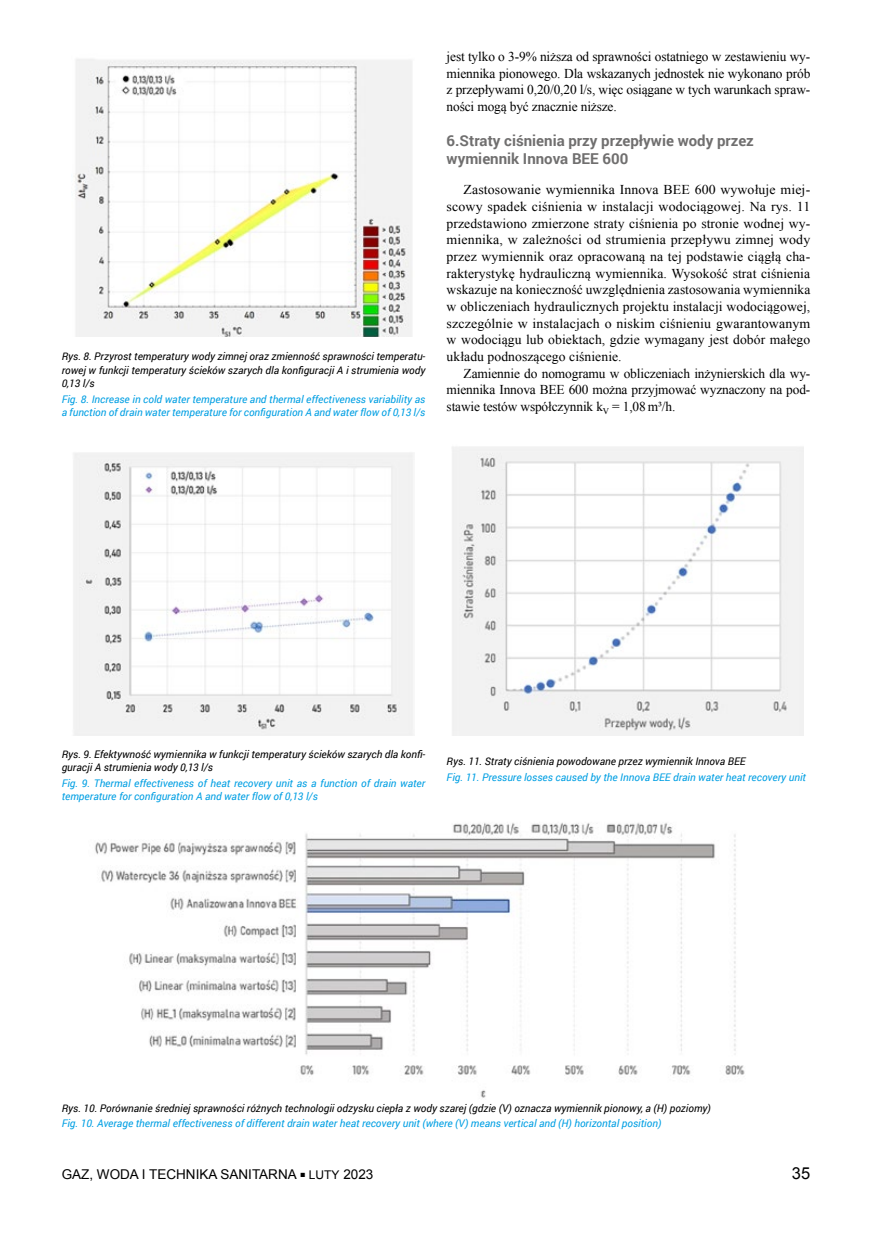
<style>
.page{position:relative;width:872px;height:1234px;background:#fff}
.page>*{position:absolute;margin:0;border:0;box-sizing:border-box;transform-origin:0 0}
.t1{font:16.5px "Arial";color:#000}
.t2{font:700 15px/18px "Roboto";color:#706f6f}
.t3{font:13.5px/16.6px "Times New Roman";letter-spacing:-.01em;color:#000;text-align:justify}
.t4{font:13.5px "Arial";color:#000}
.t5{font:italic 10.5px/13.5px "Roboto";color:#009fe3}
.t6{font:italic 10.5px/13.5px "Roboto";color:#000;text-align:justify}
.s1{font-size:9px}
.s2{font-size:12px}
</style>
<div class="page">
<img style="left:74px;top:59px;width:338px;height:277px">
<img style="left:73px;top:453px;width:341px;height:282px">
<img style="left:95px;top:822px;width:650px;height:276px">
<img style="left:452px;top:447px;width:352px;height:288px">
<p class="t6" style="left:62px;top:349px;width:365px">Rys. 8. Przyrost temperatury wody zimnej oraz zmienność sprawności temperatu&shy;rowej w funkcji temperatury ścieków szarych dla konfiguracji A i strumienia wody 0,13 l/s</p>
<p class="t5" style="left:62px;top:392px;width:365px">Fig. 8. Increase in cold water temperature and thermal effectiveness variability as a function of drain water temperature for configuration A and water flow of 0,13 l/s</p>
<p class="t3" style="left:446px;top:48px;width:365px">jest tylko o 3-9% niższa od sprawności ostatniego w zestawieniu wy&shy;miennika pionowego. Dla wskazanych jednostek nie wykonano prób z przepływami 0,20/0,20 l/s, więc osiągane w tych warunkach spraw&shy;ności mogą być znacznie niższe.</p>
<p class="t2" style="left:446px;top:131px;width:309px">6.Straty ciśnienia przy przepływie wody przez wymiennik Innova BEE 600</p>
<p class="t3" style="left:446px;top:181px;width:365px;text-indent:17px">Zastosowanie wymiennika Innova BEE 600 wywołuje miej&shy;scowy spadek ciśnienia w instalacji wodociągowej. Na rys. 11 przedstawiono zmierzone straty ciśnienia po stronie wodnej wy&shy;miennika, w zależności od strumienia przepływu zimnej wody przez wymiennik oraz opracowaną na tej podstawie ciągłą cha&shy;rakterystykę hydrauliczną wymiennika. Wysokość strat ciśnienia wskazuje na konieczność uwzględnienia zastosowania wymiennika w obliczeniach hydraulicznych projektu instalacji wodociągowej, szczególnie w instalacjach o niskim ciśnieniu gwarantowanym w wodociągu lub obiektach, gdzie wymagany jest dobór małego układu podnoszącego ciśnienie.</p>
<p class="t3" style="left:446px;top:364px;width:365px;text-indent:17px">Zamiennie do nomogramu w obliczeniach inżynierskich dla wy&shy;miennika Innova BEE 600 można przyjmować wyznaczony na pod&shy;stawie testów współczynnik k<sub>V</sub> = 1,08 m³/h.</p>
<p class="t6" style="left:62px;top:746px;width:365px">Rys. 9. Efektywność wymiennika w funkcji temperatury ścieków szarych dla konfi&shy;guracji A strumienia wody 0,13 l/s</p>
<p class="t5" style="left:62px;top:775px;width:365px">Fig. 9. Thermal effectiveness of heat recovery unit as a function of drain water temperature for configuration A and water flow of 0,13 l/s</p>
<p class="t6" style="left:446px;top:754px;width:300px">Rys. 11. Straty ciśnienia powodowane przez wymiennik Innova BEE</p>
<p class="t5" style="left:446px;top:770px;width:361px">Fig. 11. Pressure losses caused by the Innova BEE drain water heat recovery unit</p>
<p class="t6" style="left:62px;top:1100px;width:651px">Rys. 10. Porównanie średniej sprawności różnych technologii odzysku ciepła z wody szarej (gdzie (V) oznacza wymiennik pionowy, a (H) poziomy)</p>
<p class="t5" style="left:62px;top:1116px;width:601px">Fig. 10. Average thermal effectiveness of different drain water heat recovery unit (where (V) means vertical and (H) horizontal position)</p>
<p class="t4" style="left:62px;top:1164px;width:313px">GAZ, WODA I TECHNIKA SANITARNA <span class="s1">■</span> <span class="s2">LUTY</span> 2023</p>
<p class="t1" style="left:792px;top:1161px;width:20px">35</p>
</div>
